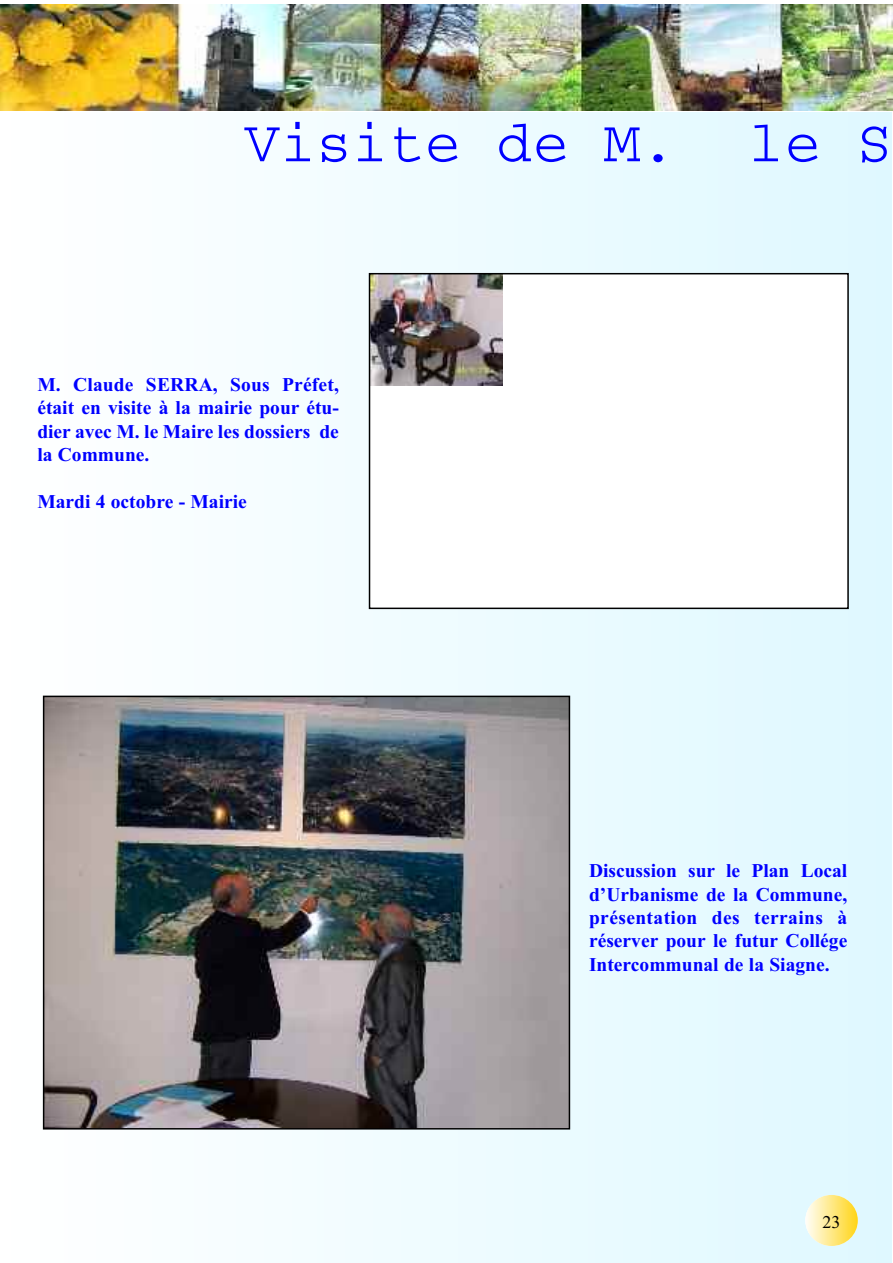
<style>
.page{position:relative;width:893px;height:1263px;background:#fff}
.page>*{position:absolute;margin:0;border:0;box-sizing:border-box;transform-origin:0 0}
.t1{font:60px "Courier";color:#00f}
.t2{font:700 19.5px/23.4px "Times New Roman";color:#00f;text-align:justify}
.t3{font:18px "Times New Roman";color:#000}
</style>
<div class="page">
<img style="left:0;top:4px;width:893px;height:107px">
<div style="left:0;top:112px;width:891px;height:1151px;background:linear-gradient(to right,#fff,#dff8ff)"></div>
<img style="left:46px;top:699px;width:521px;height:427px">
<div style="left:43px;top:696px;width:527px;height:433px;border:2px solid #000"></div>
<div style="left:369px;top:274px;width:479px;height:334px;background:#fff"></div>
<img style="left:372px;top:276px;width:131px;height:110px">
<div style="left:369px;top:273px;width:480px;height:336px;border:2px solid #000"></div>
<div style="left:805px;top:1195px;width:53px;height:51px;background:linear-gradient(to right,#fffefa,#ffd416);border-radius:50%"></div>
<h1 class="t1" style="left:244px;top:123px;width:650px">Visite de M. le S</h1>
<p class="t2" style="left:37px;top:373px;width:303px">M. Claude SERRA, Sous Préfet, était en visite à la mairie pour étu&shy;dier avec M. le Maire les dossiers de la Commune.</p>
<p class="t2" style="left:37px;top:490px;width:211px">Mardi 4 octobre - Mairie</p>
<p class="t2" style="left:589px;top:859px;width:260px">Discussion sur le Plan Local d’Urbanisme de la Commune, présentation des terrains à réserver pour le futur Collége Intercommunal de la Siagne.</p>
<p class="t3" style="left:822px;top:1211px;width:19px">23</p>
</div>
